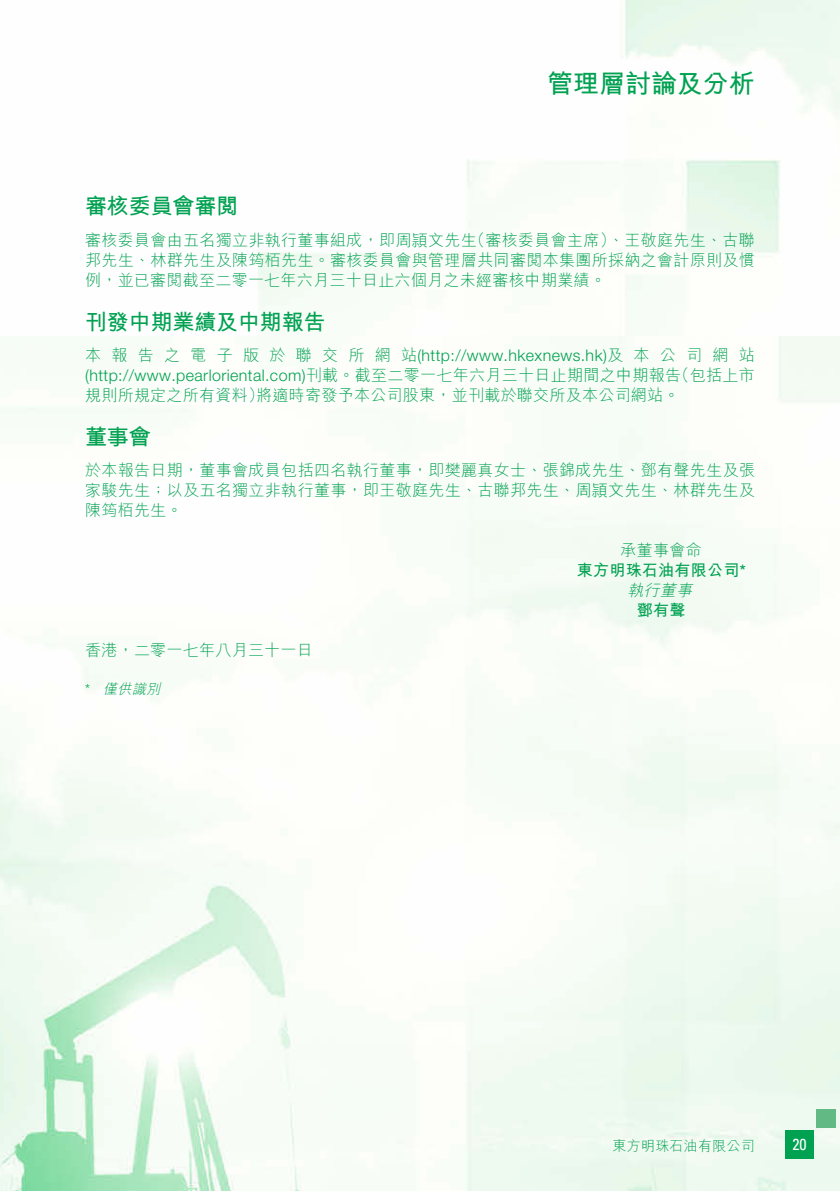
<style>
.page{position:relative;width:840px;height:1191px;background:#fff}
.page>*{position:absolute;margin:0;border:0;box-sizing:border-box;transform-origin:0 0}
.t1{font:700 26px "M Hei HK";letter-spacing:-.005em;color:#00a151}
.t2{font:700 22px "M Hei HK";letter-spacing:-.01em;color:#00a151}
.t3{font:300 16px/20px "M Hei HK";letter-spacing:.02em;color:#00a151}
.t4{font:300 16px "Helvetica Neue LT Std";letter-spacing:.025em;color:#00a151}
.t5{font:700 16px/20px "M Hei HK";letter-spacing:.015em;color:#00a151;text-align:center}
.t6{font:condensed 16px "Univers LT Std";color:#fff}
.t7{font:300 14px "M Hei HK";letter-spacing:.015em;color:#00a151}
.t8{font:italic 300 14px "M Hei HK";color:#00a151}
.t9{font:300 14px "Helvetica Neue LT Std";color:#00a151}
.s1{font-family:"DF Hei HK W3";font-weight:400}
.s2{font-family:"M Hei HK"}
.s3{font-weight:300}
.s4{font-family:"Helvetica Neue LT Std";font-weight:500}
.s5{font-weight:300;font-style:italic}
</style>
<div class="page">
<img style="left:0;top:0;width:839px;height:1191px">
<div style="left:784px;top:1130px;width:28px;height:28px;background:#00a151"></div>
<div style="left:815px;top:1108px;width:19px;height:19px;background:#63b984"></div>
<h2 class="t2" style="left:85px;top:190px;width:154px">審核委員會審閱</h2>
<h1 class="t1" style="left:547px;top:64px;width:209px">管理層討論及分析</h1>
<p class="t3" style="left:469px;top:229px;width:287px">（審核委員會主席）、王敬庭先生、古聯</p>
<p class="t3" style="left:85px;top:229px;width:670px">審核委員會由五名獨立非執行董事組成，即周<span class="s1">頴</span>文先生<br>邦先生、林群先生及陳筠栢先生。審核委員會與管理層共同審閱本集團所採納之會計原則及慣例，並已審閱截至二零一七年六月三十日止六個月之未經審核中期業績。</p>
<h2 class="t2" style="left:85px;top:305px;width:242px">刊發中期業績及中期報告</h2>
<p class="t4" style="left:85px;top:345px;width:671px"><span class="s2">本 報 告 之 電 子 版 於 聯 交 所 網 站</span>(http://www.hkexnews.hk)<span class="s2">及 本 公 司 網 站</span></p>
<p class="t3" style="left:673px;top:364px;width:83px">（包括上市</p>
<p class="t4" style="left:85px;top:365px;width:597px">(http://www.pearloriental.com)<span class="s2">刊載。截至二零一七年六月三十日止期間之中期報告</span></p>
<p class="t3" style="left:256px;top:384px;width:424px">將適時寄發予本公司股東，並刊載於聯交所及本公司網站。</p>
<p class="t3" style="left:85px;top:384px;width:180px">規則所規定之所有資料）</p>
<h2 class="t2" style="left:85px;top:421px;width:67px">董事會</h2>
<p class="t3" style="left:85px;top:460px;width:671px;text-align:justify">於本報告日期，董事會成員包括四名執行董事，即樊麗真女士、張錦成先生、鄧有聲先生及張家駿先生；以及五名獨立非執行董事，即王敬庭先生、古聯邦先生、周<span class="s1">頴</span>文先生、林群先生及陳筠栢先生。</p>
<p class="t5" style="left:576px;top:539px;width:170px"><span class="s3">承董事會命<br></span>東方明珠石油有限公司<span class="s4">*</span><span class="s5">執行董事</span></p>
<p class="t5" style="left:636px;top:599px;width:50px">鄧有聲</p>
<p class="t3" style="left:85px;top:640px;width:229px">香港，二零一七年八月三十一日</p>
<p class="t8" style="left:103px;top:679px;width:63px">僅供識別</p>
<p class="t9" style="left:85px;top:681px;width:6px">*</p>
<p class="t7" style="left:612px;top:1135px;width:144px">東方明珠石油有限公司</p>
<p class="t6" style="left:791px;top:1134px;width:16px">20</p>
</div>
